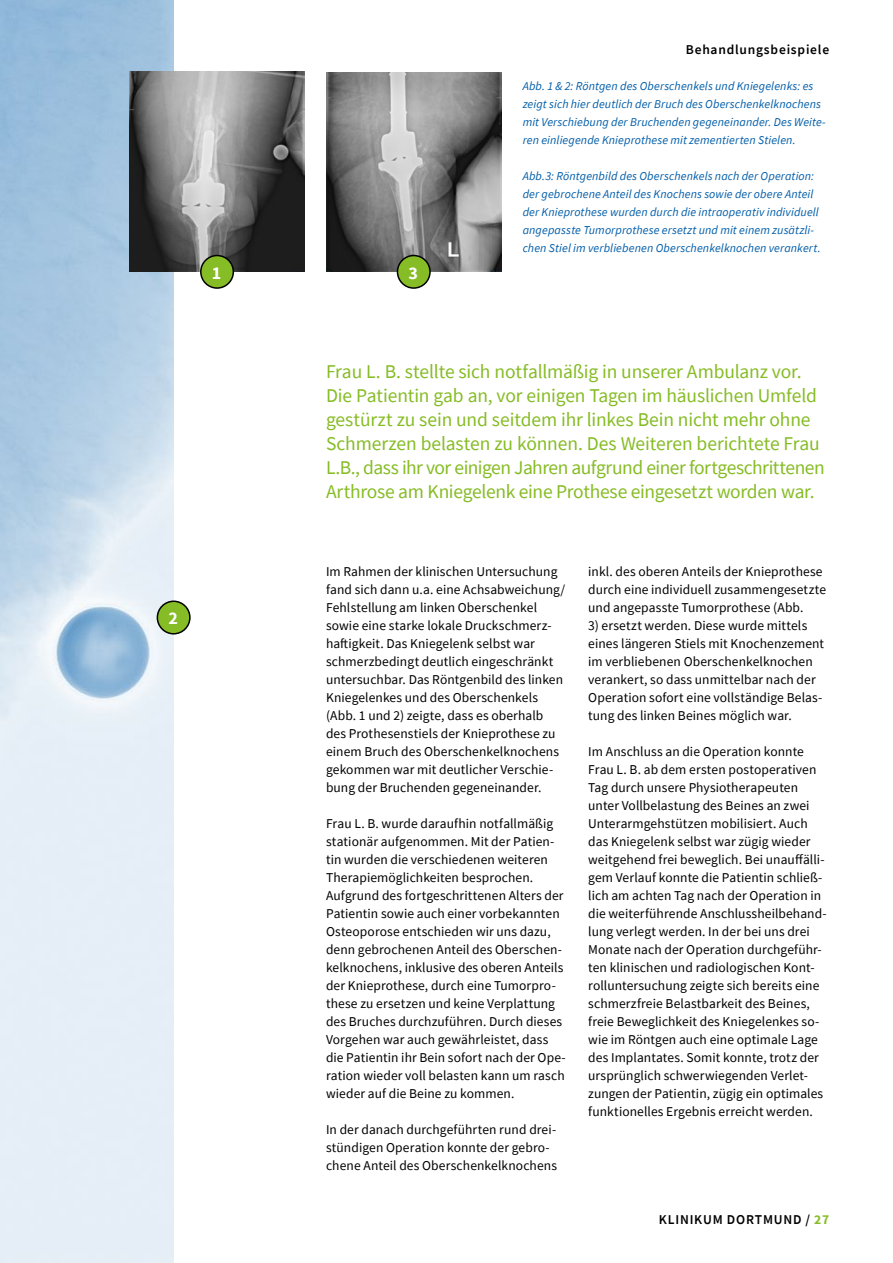
<style>
.page{position:relative;width:893px;height:1263px;background:#fff}
.page>*{position:absolute;margin:0;border:0;box-sizing:border-box;transform-origin:0 0}
.t1{font:19.5px/24px "Source Sans Pro";letter-spacing:-.01em;color:#86bc25}
.t2{font:700 18px "Source Sans Pro";color:#fff}
.t3{font:13.5px/18px "Source Sans Pro";letter-spacing:.005em;color:#000}
.t4{font:600 13.5px "Source Sans Pro";letter-spacing:.055em;color:#000}
.t5{font:italic 12px/18px "Source Sans Pro";letter-spacing:.01em;color:#005da9}
.s1{font-weight:700;color:#86bc25}
</style>
<div class="page">
<img style="left:0;top:0;width:174px;height:1263px">
<div style="left:157px;top:601px;width:33px;height:33px;background:#86bc25;border-radius:50%"></div>
<div style="left:157px;top:600px;width:34px;height:34px;border:2px solid #000;border-radius:50%"></div>
<img style="left:129px;top:71px;width:176px;height:200px">
<img style="left:326px;top:72px;width:175px;height:200px">
<div style="left:201px;top:256px;width:32px;height:32px;background:#86bc25;border-radius:50%"></div>
<div style="left:200px;top:255px;width:34px;height:34px;border:2px solid #000;border-radius:50%"></div>
<div style="left:397px;top:256px;width:33px;height:32px;background:#86bc25;border-radius:50%"></div>
<div style="left:397px;top:255px;width:34px;height:34px;border:2px solid #000;border-radius:50%"></div>
<h2 class="t2" style="left:168px;top:606px;width:11px">2</h2>
<p class="t4" style="left:686px;top:41px;width:145px">Behandlungsbeispiele</p>
<h2 class="t2" style="left:212px;top:260px;width:11px">1</h2>
<h2 class="t2" style="left:408px;top:260px;width:11px">3</h2>
<p class="t5" style="left:523px;top:77px;width:305px">Abb. 1 &amp; 2: Röntgen des Oberschenkels und Kniegelenks: es zeigt sich hier deutlich der Bruch des Oberschenkelknochens mit Verschiebung der Bruchenden gegeneinander. Des Weite&shy;ren einliegende Knieprothese mit zementierten Stielen.</p>
<p class="t5" style="left:523px;top:167px;width:299px">Abb.3: Röntgenbild des Oberschenkels nach der Operation: der gebrochene Anteil des Knochens sowie der obere Anteil der Knieprothese wurden durch die intraoperativ individuell angepasste Tumorprothese ersetzt und mit einem zusätzli&shy;chen Stiel im verbliebenen Oberschenkelknochen verankert.</p>
<p class="t1" style="left:326px;top:359px;width:500px">Frau L. B. stellte sich notfallmäßig in unserer Ambulanz vor.<br>Die Patientin gab an, vor einigen Tagen im häuslichen Umfeld gestürzt zu sein und seitdem ihr linkes Bein nicht mehr ohne Schmerzen belasten zu können. Des Weiteren berichtete Frau L.B., dass ihr vor einigen Jahren aufgrund einer fortgeschrittenen Arthrose am Kniegelenk eine Prothese eingesetzt worden war.</p>
<p class="t3" style="left:326px;top:562px;width:241px">Im Rahmen der klinischen Untersuchung fand sich dann u.a. eine Achsabweichung/ Fehlstellung am linken Oberschenkel sowie eine starke lokale Druckschmerz&shy;haftigkeit. Das Kniegelenk selbst war schmerzbedingt deutlich eingeschränkt untersuchbar. Das Röntgenbild des linken Kniegelenkes und des Oberschenkels (Abb. 1 und 2) zeigte, dass es oberhalb des Prothesenstiels der Knieprothese zu einem Bruch des Oberschenkelknochens gekommen war mit deutlicher Verschie&shy;bung der Bruchenden gegeneinander.</p>
<p class="t3" style="left:326px;top:814px;width:241px">Frau L. B. wurde daraufhin notfallmäßig stationär aufgenommen. Mit der Patien&shy;tin wurden die verschiedenen weiteren Therapiemöglichkeiten besprochen.<br>Aufgrund des fortgeschrittenen Alters der Patientin sowie auch einer vorbekannten Osteoporose entschieden wir uns dazu, denn gebrochenen Anteil des Oberschen&shy;kelknochens, inklusive des oberen Anteils der Knieprothese, durch eine Tumorpro&shy;these zu ersetzen und keine Verplattung des Bruches durchzuführen. Durch dieses Vorgehen war auch gewährleistet, dass die Patientin ihr Bein sofort nach der Ope&shy;ration wieder voll belasten kann um rasch wieder auf die Beine zu kommen.</p>
<p class="t3" style="left:326px;top:1120px;width:233px">In der danach durchgeführten rund drei&shy;stündigen Operation konnte der gebro&shy;chene Anteil des Oberschenkelknochens</p>
<p class="t3" style="left:588px;top:562px;width:239px">inkl. des oberen Anteils der Knieprothese durch eine individuell zusammengesetzte und angepasste Tumorprothese (Abb.</p>
<p class="t3" style="left:588px;top:616px;width:237px">3) ersetzt werden. Diese wurde mittels eines längeren Stiels mit Knochenzement im verbliebenen Oberschenkelknochen verankert, so dass unmittelbar nach der Operation sofort eine vollständige Belas&shy;tung des linken Beines möglich war.</p>
<p class="t3" style="left:588px;top:742px;width:240px">Im Anschluss an die Operation konnte Frau L. B. ab dem ersten postoperativen Tag durch unsere Physiotherapeuten unter Vollbelastung des Beines an zwei Unterarmgehstützen mobilisiert. Auch das Kniegelenk selbst war zügig wieder weitgehend frei beweglich. Bei unauffälli&shy;gem Verlauf konnte die Patientin schließ&shy;lich am achten Tag nach der Operation in die weiterführende Anschlussheilbehand&shy;lung verlegt werden. In der bei uns drei Monate nach der Operation durchgeführ&shy;ten klinischen und radiologischen Kont&shy;rolluntersuchung zeigte sich bereits eine schmerzfreie Belastbarkeit des Beines, freie Beweglichkeit des Kniegelenkes so&shy;wie im Röntgen auch eine optimale Lage des Implantates. Somit konnte, trotz der ursprünglich schwerwiegenden Verlet&shy;zungen der Patientin, zügig ein optimales funktionelles Ergebnis erreicht werden.</p>
<p class="t4" style="left:659px;top:1211px;width:172px">KLINIKUM DORTMUND / <span class="s1">27</span></p>
</div>
